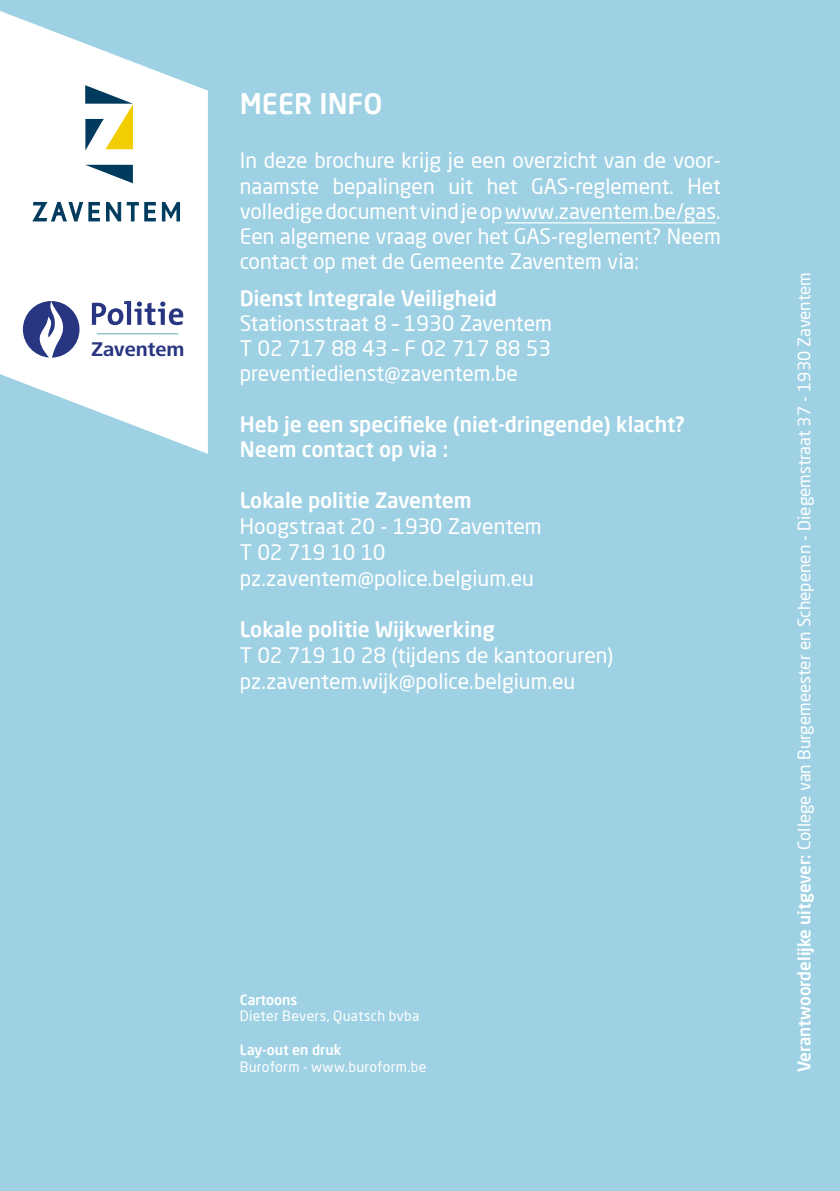
<style>
.page{position:relative;width:840px;height:1191px;background:#fff}
.page>*{position:absolute;margin:0;border:0;box-sizing:border-box;transform-origin:0 0}
.t1{font:500 28px "Neo Sans Pro";color:#fff}
.t2{font:21px/25.2px "Neo Sans Pro";color:#fff;text-align:justify}
.t3{font:500 21px/25.2px "Neo Sans Pro";color:#fff}
.t4{font:700 20.6px "Frutiger Next Pro";color:#283581}
.t5{font:17px "Neo Sans Pro";color:#fff}
.t6{font:14px "Neo Sans Pro";letter-spacing:.02em;color:#fff}
.t7{font:500 14px "Neo Sans Pro";color:#fff}
.s1{font-weight:500}
</style>
<div class="page">
<div style="left:0;top:0;width:839px;height:1191px;background:#9ed1e3"></div>
<svg style="left:0;top:11px;width:208px;height:443px;fill:#fff"></svg>
<svg style="left:85px;top:165px;width:48px;height:18px"></svg>
<svg style="left:85px;top:85px;width:48px;height:66px;background:#c1c7a8"></svg>
<svg style="left:33px;top:202px;width:50px;height:19px"></svg>
<svg style="left:89px;top:202px;width:11px;height:19px"></svg>
<svg style="left:106px;top:202px;width:15px;height:19px"></svg>
<svg style="left:127px;top:202px;width:29px;height:19px"></svg>
<svg style="left:162px;top:202px;width:18px;height:19px"></svg>
<svg style="left:23px;top:301px;width:56px;height:56px;background:#7d85b2"></svg>
<svg style="left:92px;top:301px;width:91px;height:24px;background:#a6abca"></svg>
<hr style="left:97px;top:333px;width:81px;height:1px;background:#98cbcf">
<hr style="left:504px;top:222px;width:212px;height:1px;background:#fff">
<p class="t4" style="left:91px;top:338px;width:95px">Zaventem</p>
<h1 class="t1" style="left:240px;top:86px;width:144px">MEER INFO</h1>
<p class="t2" style="left:240px;top:148px;width:482px">In deze brochure krijg je een overzicht van de voor&shy;naamste bepalingen uit het GAS-reglement. Het volledige document vind je op www.zaventem.be/gas.<br>Een algemene vraag over het GAS-reglement? Neem contact op met de Gemeente Zaventem via:</p>
<p class="t3" style="left:240px;top:285px;width:258px">Dienst Integrale Veiligheid</p>
<p class="t2" style="left:240px;top:310px;width:313px">Stationsstraat 8 – 1930 Zaventem T 02 717 88 43 – F 02 717 88 53 preventiedienst@zaventem.be</p>
<p class="t3" style="left:240px;top:411px;width:446px">Heb je een specifieke (niet-dringende) klacht?<br>Neem contact op via :</p>
<p class="t3" style="left:240px;top:487px;width:233px">Lokale politie Zaventem</p>
<p class="t2" style="left:240px;top:512px;width:303px;line-height:26px;text-align:left">Hoogstraat 20 - 1930 Zaventem<br>T 02 719 10 10 pz.zaventem@police.belgium.eu</p>
<p class="t3" style="left:240px;top:616px;width:256px">Lokale politie Wijkwerking</p>
<p class="t2" style="left:240px;top:642px;width:375px;line-height:26px">T 02 719 10 28 (tijdens de kantooruren) pz.zaventem.wijk@police.belgium.eu</p>
<p class="t7" style="left:240px;top:990px;width:59px">Cartoons</p>
<p class="t6" style="left:240px;top:1007px;width:181px">Dieter Bevers, Quatsch bvba</p>
<p class="t7" style="left:240px;top:1041px;width:103px">Lay-out en druk</p>
<p class="t6" style="left:240px;top:1058px;width:188px">Buroform - www.buroform.be</p>
<p class="t5" style="left:793px;top:1071px;width:801px;rotate:-90deg"><span class="s1">Verantwoordelijke uitgever:</span> College van Burgemeester en Schepenen - Diegemstraat 37 - 1930 Zaventem</p>
</div>
